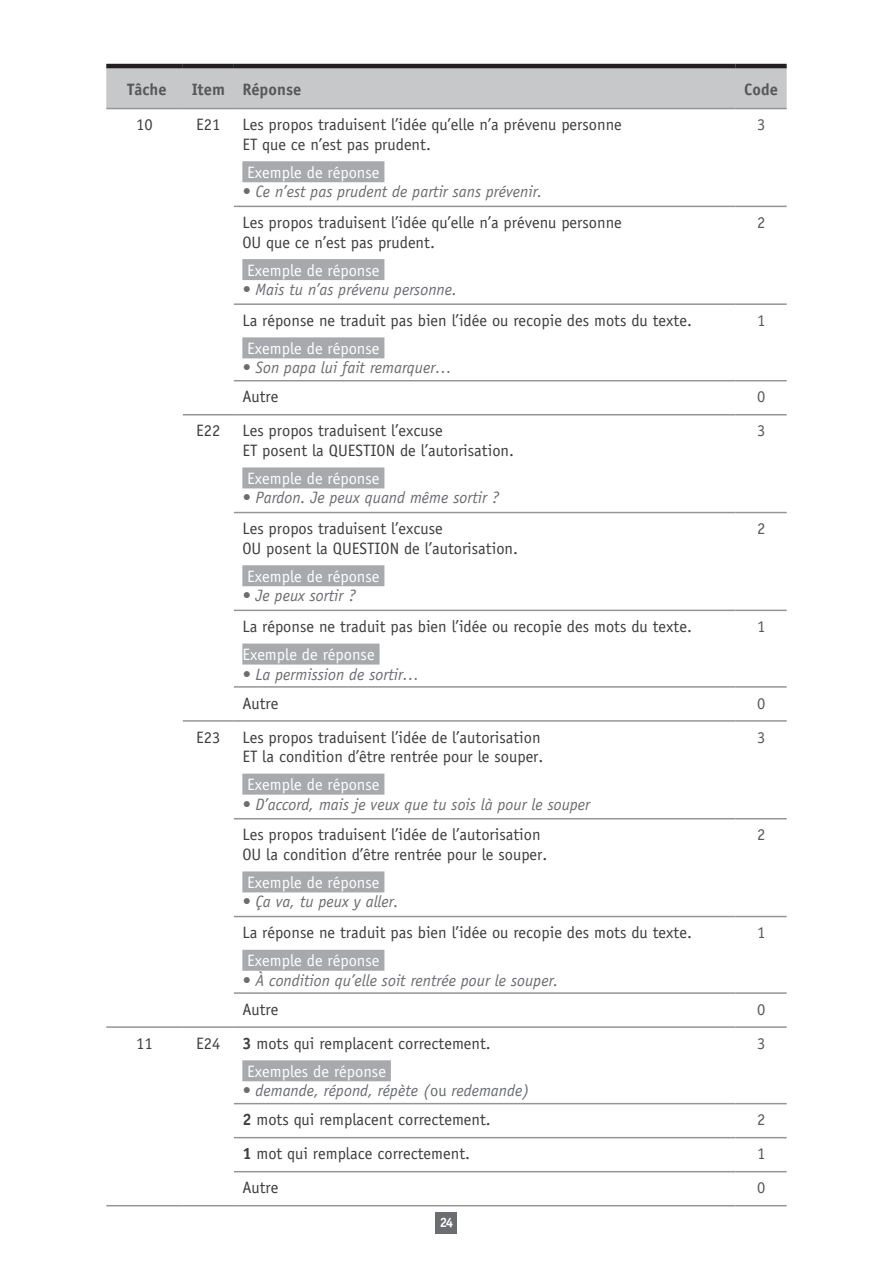
<style>
.page{position:relative;width:893px;height:1263px;background:#fff}
.page>*{position:absolute;margin:0;border:0;box-sizing:border-box;transform-origin:0 0}
.t1{font:16.5px/19.5px "Evalex Sans";color:#3e3e3f}
.t2{font:italic 16.5px "Evalex Sans";color:#6c6d70}
.t3{font:16.5px "Evalex Sans";color:#fff}
.t4{font:700 16.5px "Evalex Sans";color:#57585a}
.t5{font:16.5px "Evalex Sans";color:#57585a}
.t6{font:700 13.5px "Evalex Serif";color:#fff}
.s1{font-weight:700}
.s2{color:#fff}
.s3{font-style:normal}
</style>
<div class="page">
<div style="left:106px;top:68px;width:681px;height:40px;background:#c7c8ca"></div>
<hr style="left:106px;top:64px;width:77px;height:4px;background:#231f20">
<hr style="left:183px;top:64px;width:51px;height:4px;background:#231f20">
<hr style="left:234px;top:64px;width:502px;height:4px;background:#231f20">
<hr style="left:736px;top:64px;width:51px;height:4px;background:#231f20">
<hr style="left:234px;top:108px;width:502px;height:1px;background:#939598">
<hr style="left:234px;top:206px;width:502px;height:1px;background:#939598">
<hr style="left:736px;top:206px;width:51px;height:1px;background:#939598">
<hr style="left:234px;top:303px;width:502px;height:2px;background:#939598">
<hr style="left:736px;top:303px;width:51px;height:2px;background:#939598">
<hr style="left:234px;top:380px;width:502px;height:1px;background:#939598">
<hr style="left:736px;top:380px;width:51px;height:1px;background:#939598">
<hr style="left:234px;top:414px;width:502px;height:1px;background:#939598">
<hr style="left:736px;top:414px;width:51px;height:1px;background:#939598">
<hr style="left:234px;top:512px;width:502px;height:1px;background:#939598">
<hr style="left:736px;top:512px;width:51px;height:1px;background:#939598">
<hr style="left:234px;top:610px;width:502px;height:1px;background:#939598">
<hr style="left:736px;top:610px;width:51px;height:1px;background:#939598">
<hr style="left:234px;top:686px;width:502px;height:2px;background:#939598">
<hr style="left:736px;top:686px;width:51px;height:2px;background:#939598">
<hr style="left:234px;top:720px;width:502px;height:2px;background:#939598">
<hr style="left:736px;top:720px;width:51px;height:2px;background:#939598">
<hr style="left:234px;top:818px;width:502px;height:1px;background:#939598">
<hr style="left:736px;top:818px;width:51px;height:1px;background:#939598">
<hr style="left:234px;top:916px;width:502px;height:1px;background:#939598">
<hr style="left:736px;top:916px;width:51px;height:1px;background:#939598">
<hr style="left:234px;top:992px;width:502px;height:2px;background:#939598">
<hr style="left:736px;top:992px;width:51px;height:2px;background:#939598">
<hr style="left:234px;top:1026px;width:502px;height:2px;background:#939598">
<hr style="left:736px;top:1026px;width:51px;height:2px;background:#939598">
<hr style="left:234px;top:1103px;width:502px;height:1px;background:#939598">
<hr style="left:736px;top:1103px;width:51px;height:1px;background:#939598">
<hr style="left:234px;top:1137px;width:502px;height:1px;background:#939598">
<hr style="left:736px;top:1137px;width:51px;height:1px;background:#939598">
<hr style="left:234px;top:1171px;width:502px;height:1px;background:#939598">
<hr style="left:736px;top:1171px;width:51px;height:1px;background:#939598">
<hr style="left:234px;top:1205px;width:502px;height:1px;background:#939598">
<hr style="left:736px;top:1205px;width:51px;height:1px;background:#939598">
<hr style="left:183px;top:414px;width:51px;height:1px;background:#939598">
<hr style="left:183px;top:108px;width:51px;height:1px;background:#939598">
<hr style="left:736px;top:108px;width:51px;height:1px;background:#939598">
<hr style="left:183px;top:1205px;width:51px;height:1px;background:#939598">
<hr style="left:106px;top:1205px;width:77px;height:1px;background:#939598">
<hr style="left:183px;top:720px;width:51px;height:2px;background:#939598">
<hr style="left:183px;top:1026px;width:51px;height:2px;background:#939598">
<hr style="left:106px;top:108px;width:77px;height:1px;background:#939598">
<hr style="left:106px;top:1026px;width:77px;height:2px;background:#939598">
<div style="left:242px;top:161px;width:142px;height:21px;background:#a8a9ad"></div>
<div style="left:242px;top:259px;width:142px;height:21px;background:#a8a9ad"></div>
<div style="left:242px;top:337px;width:142px;height:21px;background:#a8a9ad"></div>
<div style="left:242px;top:467px;width:142px;height:21px;background:#a8a9ad"></div>
<div style="left:242px;top:565px;width:142px;height:21px;background:#a8a9ad"></div>
<div style="left:242px;top:643px;width:138px;height:21px;background:#a8a9ad"></div>
<div style="left:242px;top:774px;width:142px;height:21px;background:#a8a9ad"></div>
<div style="left:242px;top:871px;width:142px;height:21px;background:#a8a9ad"></div>
<div style="left:242px;top:950px;width:142px;height:21px;background:#a8a9ad"></div>
<div style="left:242px;top:1060px;width:149px;height:21px;background:#a8a9ad"></div>
<div style="left:436px;top:1212px;width:21px;height:21px;background:#6c6d70"></div>
<p class="t4" style="left:127px;top:79px;width:41px">Tâche</p>
<p class="t4" style="left:192px;top:79px;width:111px">Item Réponse</p>
<p class="t4" style="left:744px;top:79px;width:35px">Code</p>
<p class="t1" style="left:136px;top:115px;width:18px">10</p>
<p class="t1" style="left:196px;top:115px;width:26px">E21</p>
<p class="t1" style="left:242px;top:115px;width:381px">Les propos traduisent l’idée qu’elle n’a prévenu personne<br>ET que ce n’est pas prudent.</p>
<p class="t3" style="left:247px;top:163px;width:134px">Exemple de réponse</p>
<p class="t2" style="left:242px;top:182px;width:302px">• Ce n’est pas prudent de partir sans prévenir.</p>
<p class="t5" style="left:757px;top:115px;width:10px">3</p>
<p class="t1" style="left:242px;top:213px;width:381px">Les propos traduisent l’idée qu’elle n’a prévenu personne<br>OU que ce n’est pas prudent.</p>
<p class="t3" style="left:247px;top:260px;width:134px">Exemple de réponse</p>
<p class="t2" style="left:242px;top:280px;width:216px">• Mais tu n’as prévenu personne.</p>
<p class="t1" style="left:242px;top:311px;width:451px">La réponse ne traduit pas bien l’idée ou recopie des mots du texte.</p>
<p class="t3" style="left:247px;top:339px;width:134px">Exemple de réponse</p>
<p class="t2" style="left:242px;top:358px;width:211px">• Son papa lui fait remarquer…</p>
<p class="t5" style="left:757px;top:213px;width:10px">2</p>
<p class="t5" style="left:757px;top:311px;width:10px">1</p>
<p class="t1" style="left:242px;top:387px;width:38px">Autre</p>
<p class="t5" style="left:757px;top:387px;width:10px">0</p>
<p class="t1" style="left:196px;top:421px;width:26px">E22</p>
<p class="t1" style="left:242px;top:421px;width:202px">Les propos traduisent l’excuse<br>ET posent la question</p>
<p class="t1" style="left:400px;top:441px;width:115px">de l’autorisation.</p>
<p class="t3" style="left:247px;top:469px;width:134px">Exemple de réponse</p>
<p class="t2" style="left:242px;top:488px;width:259px">• Pardon. Je peux quand même sortir ?</p>
<p class="t1" style="left:242px;top:519px;width:202px">Les propos traduisent l’excuse<br>OU posent la question</p>
<p class="t1" style="left:404px;top:538px;width:115px">de l’autorisation.</p>
<p class="t3" style="left:247px;top:566px;width:134px">Exemple de réponse</p>
<p class="t2" style="left:242px;top:586px;width:115px">• Je peux sortir ?</p>
<p class="t1" style="left:242px;top:617px;width:451px">La réponse ne traduit pas bien l’idée ou recopie des mots du texte.</p>
<p class="t3" style="left:242px;top:645px;width:134px">Exemple de réponse</p>
<p class="t2" style="left:242px;top:664px;width:179px">• La permission de sortir…</p>
<p class="t5" style="left:757px;top:421px;width:10px">3</p>
<p class="t5" style="left:757px;top:519px;width:10px">2</p>
<p class="t5" style="left:757px;top:617px;width:10px">1</p>
<p class="t1" style="left:242px;top:693px;width:38px">Autre</p>
<p class="t5" style="left:757px;top:693px;width:10px">0</p>
<p class="t1" style="left:196px;top:727px;width:26px">E23</p>
<p class="t1" style="left:242px;top:727px;width:302px">Les propos traduisent l’idée de l’autorisation<br>ET la condition d’être rentrée pour le souper.</p>
<p class="t3" style="left:247px;top:775px;width:134px">Exemple de réponse</p>
<p class="t2" style="left:242px;top:794px;width:349px">• D’accord, mais je veux que tu sois là pour le souper</p>
<p class="t1" style="left:242px;top:825px;width:306px">Les propos traduisent l’idée de l’autorisation<br>OU la condition d’être rentrée pour le souper.</p>
<p class="t3" style="left:247px;top:873px;width:134px">Exemple de réponse</p>
<p class="t2" style="left:242px;top:892px;width:158px">• Ça va, tu peux y aller.</p>
<p class="t1" style="left:242px;top:923px;width:451px">La réponse ne traduit pas bien l’idée ou recopie des mots du texte.</p>
<p class="t3" style="left:247px;top:951px;width:134px">Exemple de réponse</p>
<p class="t2" style="left:242px;top:970px;width:318px">• À condition qu’elle soit rentrée pour le souper.</p>
<p class="t5" style="left:757px;top:727px;width:10px">3</p>
<p class="t5" style="left:757px;top:825px;width:10px">2</p>
<p class="t5" style="left:757px;top:923px;width:10px">1</p>
<p class="t1" style="left:242px;top:999px;width:38px">Autre</p>
<p class="t5" style="left:757px;top:999px;width:10px">0</p>
<p class="t1" style="left:136px;top:1033px;width:18px">11</p>
<p class="t1" style="left:196px;top:1033px;width:26px">E24</p>
<p class="t1" style="left:242px;top:1029px;width:250px;line-height:28px"><span class="s1">3</span> mots qui remplacent correctement.<br><span class="s2">Exemples de réponse</span></p>
<p class="t2" style="left:242px;top:1081px;width:289px">• demande, répond, répète (<span class="s3">ou</span> redemande)</p>
<p class="t5" style="left:757px;top:1033px;width:10px">3</p>
<p class="t1" style="left:242px;top:1110px;width:250px"><span class="s1">2</span> mots qui remplacent correctement.</p>
<p class="t5" style="left:757px;top:1110px;width:10px">2</p>
<p class="t1" style="left:242px;top:1144px;width:229px"><span class="s1">1</span> mot qui remplace correctement.</p>
<p class="t5" style="left:757px;top:1144px;width:10px">1</p>
<p class="t1" style="left:242px;top:1178px;width:38px">Autre</p>
<p class="t5" style="left:757px;top:1178px;width:10px">0</p>
<p class="t6" style="left:440px;top:1214px;width:15px">24</p>
</div>
